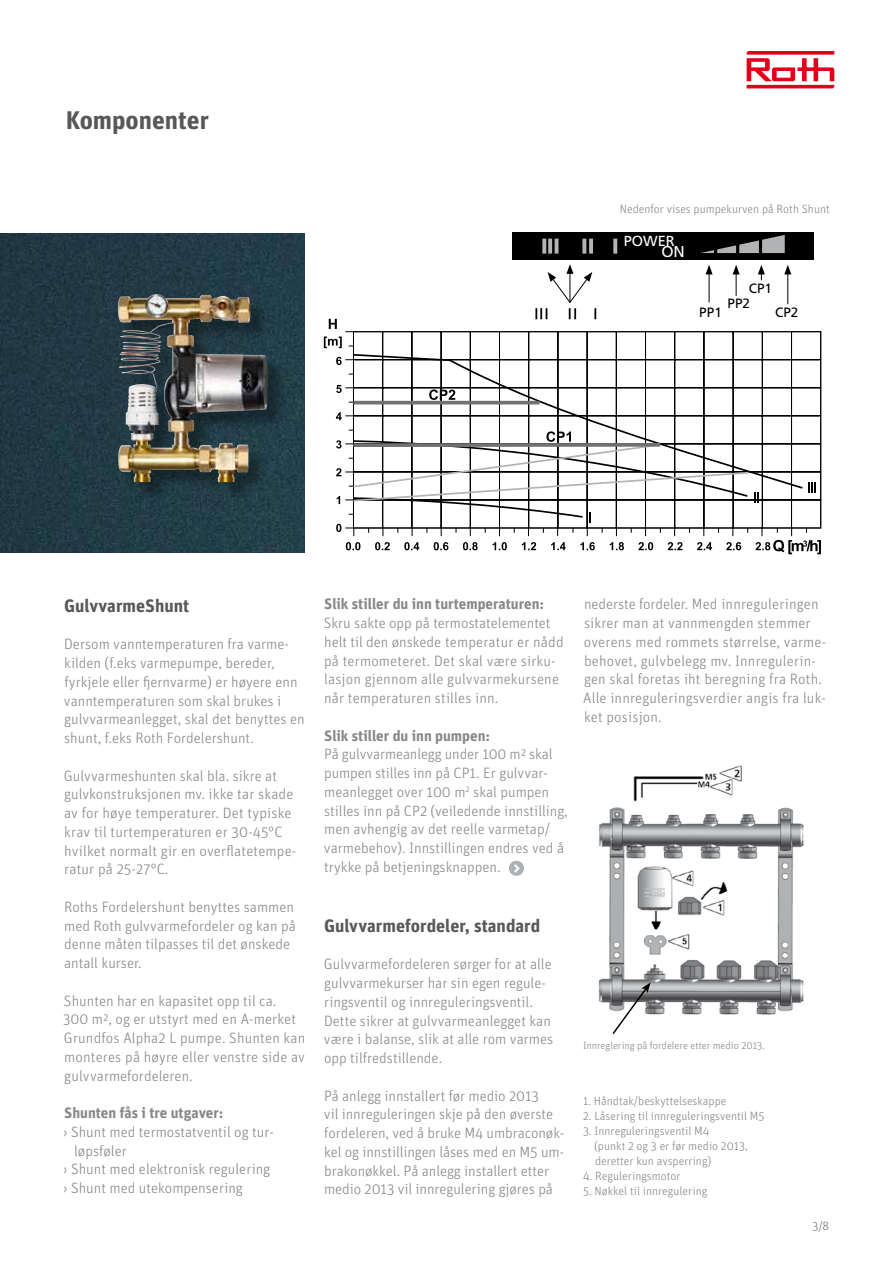
<style>
.page{position:relative;width:893px;height:1263px;background:#fff}
.page>*{position:absolute;margin:0;border:0;box-sizing:border-box;transform-origin:0 0}
.t1{font:700 25.5px "Unit OT";color:#58585a}
.t2{font:700 18px "Unit OT";color:#58585a}
.t3{font:15.75px "Frutiger";color:#fff}
.t4{font:300 15px/18.8px "Unit OT";color:#87888a}
.t5{font:700 15px "Unit OT";color:#87888a}
.t6{font:14.55px "Frutiger";color:#fff}
.t7{font:13.5px "Frutiger";color:#000}
.t8{font:300 12px/15px "Unit OT";color:#87888a}
.t9{font:300 12px "Unit OT";color:#707172}
.t10{font:300 10.5px "Unit OT";color:#87888a}
</style>
<div class="page">
<img style="left:0;top:234px;width:305px;height:319px">
<div style="left:121px;top:297px;width:166px;height:204px;background:#000;opacity:.35"></div>
<img style="left:118px;top:295px;width:54px;height:63px">
<svg style="left:345px;top:331px;width:477px;height:198px"></svg>
<svg style="left:352px;top:353px;width:452px;height:4px"></svg>
<svg style="left:324px;top:319px;width:18px;height:29px"></svg>
<svg style="left:336px;top:357px;width:485px;height:197px"></svg>
<div style="left:512px;top:232px;width:301px;height:28px;background:#000"></div>
<svg style="left:542px;top:239px;width:4px;height:15px"></svg>
<hr style="left:555px;top:239px;width:3px;height:15px;background:#b1b3b4">
<svg style="left:548px;top:239px;width:4px;height:15px"></svg>
<svg style="left:582px;top:239px;width:4px;height:15px"></svg>
<svg style="left:589px;top:239px;width:4px;height:15px"></svg>
<svg style="left:613px;top:239px;width:4px;height:15px"></svg>
<svg style="left:701px;top:235px;width:84px;height:18px"></svg>
<hr style="left:759px;top:237px;width:3px;height:16px;background:#000">
<svg style="left:535px;top:264px;width:61px;height:55px"></svg>
<hr style="left:709px;top:272px;width:1px;height:30px;background:#000">
<svg style="left:706px;top:265px;width:7px;height:9px"></svg>
<hr style="left:787px;top:272px;width:1px;height:32px;background:#000">
<svg style="left:784px;top:265px;width:7px;height:9px"></svg>
<svg style="left:758px;top:265px;width:7px;height:15px"></svg>
<svg style="left:733px;top:265px;width:7px;height:31px"></svg>
<svg style="left:747px;top:51px;width:87px;height:37px"></svg>
<div style="left:509px;top:860px;width:15px;height:16px;background:#abb1b9;border-radius:50%"></div>
<svg style="left:514px;top:864px;width:6px;height:9px"></svg>
<img style="left:598px;top:765px;width:206px;height:250px">
<div style="left:626px;top:862px;width:146px;height:94px;background:#fff"></div>
<img style="left:637px;top:866px;width:91px;height:89px">
<svg style="left:611px;top:982px;width:40px;height:52px"></svg>
<h1 class="t1" style="left:66px;top:103px;width:145px">Komponenter</h1>
<p class="t8" style="left:620px;top:201px;width:212px">Nedenfor vises pumpekurven på Roth Shunt</p>
<p class="t6" style="left:624px;top:232px;width:52px">POWER</p>
<p class="t3" style="left:661px;top:242px;width:25px">ON</p>
<p class="t7" style="left:699px;top:304px;width:24px">PP1</p>
<p class="t7" style="left:749px;top:280px;width:25px">CP1</p>
<p class="t7" style="left:728px;top:295px;width:24px">PP2</p>
<p class="t7" style="left:775px;top:305px;width:25px">CP2</p>
<p class="t2" style="left:64px;top:594px;width:127px">GulvvarmeShunt</p>
<p class="t4" style="left:64px;top:635px;width:242px">Dersom vanntemperaturen fra varme&shy;kilden (f.eks varmepumpe, bereder, fyrkjele eller fjernvarme) er høyere enn vanntemperaturen som skal brukes i gulvvarmeanlegget, skal det benyttes en shunt, f.eks Roth Fordelershunt.</p>
<p class="t4" style="left:64px;top:766px;width:234px">Gulvvarmeshunten skal bla. sikre at gulvkonstruksjonen mv. ikke tar skade av for høye temperaturer. Det typiske krav til turtemperaturen er 30-45°C hvilket normalt gir en overflatetempe&shy;ratur på 25-27°C.</p>
<p class="t4" style="left:64px;top:897px;width:233px">Roths Fordelershunt benyttes sammen med Roth gulvvarmefordeler og kan på denne måten tilpasses til det ønskede antall kurser.</p>
<p class="t4" style="left:63px;top:991px;width:244px">Shunten har en kapasitet opp til ca.<br>300 m², og er utstyrt med en A-merket Grundfos Alpha2 L pumpe. Shunten kan monteres på høyre eller venstre side av gulvvarmefordeleren.</p>
<p class="t5" style="left:64px;top:1103px;width:161px">Shunten fås i tre utgaver:</p>
<p class="t4" style="left:63px;top:1122px;width:212px">› Shunt med termostatventil og tur-</p>
<p class="t4" style="left:74px;top:1141px;width:54px">løpsføler</p>
<p class="t4" style="left:63px;top:1160px;width:209px">› Shunt med elektronisk regulering</p>
<p class="t4" style="left:63px;top:1178px;width:181px">› Shunt med utekompensering</p>
<p class="t5" style="left:324px;top:594px;width:222px">Slik stiller du inn turtemperaturen:</p>
<p class="t4" style="left:324px;top:614px;width:241px">Skru sakte opp på termostatelementet helt til den ønskede temperatur er nådd på termometeret. Det skal være sirku&shy;lasjon gjennom alle gulvvarmekursene når temperaturen stilles inn.</p>
<p class="t5" style="left:324px;top:726px;width:168px">Slik stiller du inn pumpen:</p>
<p class="t4" style="left:324px;top:745px;width:245px">På gulvvarmeanlegg under 100 m² skal pumpen stilles inn på CP1. Er gulvvar&shy;meanlegget over 100 m<sup>2</sup> skal pumpen stilles inn på CP2 (veiledende innstilling, men avhengig av det reelle varmetap/ varmebehov). Innstillingen endres ved å trykke på betjeningsknappen.</p>
<p class="t4" style="left:583px;top:595px;width:244px">nederste fordeler. Med innreguleringen sikrer man at vannmengden stemmer overens med rommets størrelse, varme&shy;behovet, gulvbelegg mv. Innregulerin&shy;gen skal foretas iht beregning fra Roth.<br>Alle innreguleringsverdier angis fra luk&shy;ket posisjon.</p>
<p class="t2" style="left:324px;top:914px;width:218px">Gulvvarmefordeler, standard</p>
<p class="t4" style="left:324px;top:955px;width:231px">Gulvvarmefordeleren sørger for at alle gulvvarmekurser har sin egen regule&shy;ringsventil og innreguleringsventil.<br>Dette sikrer at gulvvarmeanlegget kan være i balanse, slik at alle rom varmes opp tilfredstillende.</p>
<p class="t4" style="left:324px;top:1086px;width:242px">På anlegg innstallert før medio 2013<br>vil innreguleringen skje på den øverste fordeleren, ved å bruke M4 umbraconøk&shy;kel og innstillingen låses med en M5 um&shy;brakonøkkel. På anlegg installert etter medio 2013 vil innregulering gjøres på</p>
<p class="t10" style="left:583px;top:1039px;width:184px">Innreglering på fordelere etter medio 2013.</p>
<p class="t8" style="left:583px;top:1093px;width:145px">1. Håndtak/beskyttelseskappe</p>
<p class="t8" style="left:583px;top:1108px;width:183px">2. Låsering til innreguleringsventil M5</p>
<p class="t8" style="left:594px;top:1123px;width:155px;text-indent:-11px">3. Innreguleringsventil M4<br>(punkt 2 og 3 er før medio 2013, deretter kun avsperring)</p>
<p class="t8" style="left:583px;top:1168px;width:99px">4. Reguleringsmotor</p>
<p class="t8" style="left:583px;top:1183px;width:126px">5. Nøkkel til innregulering</p>
<p class="t9" style="left:812px;top:1219px;width:18px">3/8</p>
</div>
